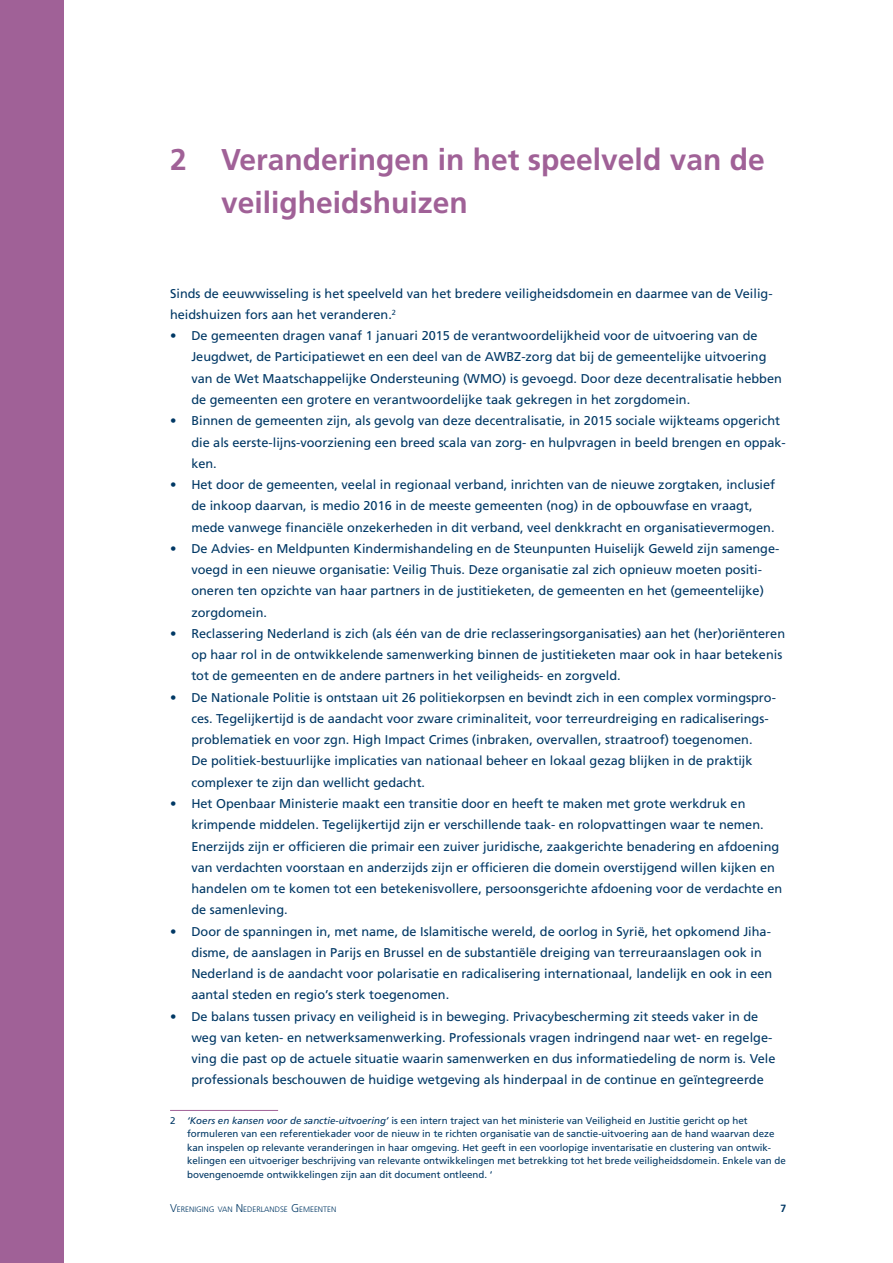
<style>
.page{position:relative;width:893px;height:1263px;background:#fff}
.page>*{position:absolute;margin:0;border:0;box-sizing:border-box;transform-origin:0 0}
._001_Hoofdstukkop{font:700 30px/42.5px "Frutiger LT Std";color:#a06197}
._004_Broodtekst___8{font:12.75px/21.3px "Frutiger LT Std";color:#003865}
.t1{font:700 10.5px "Frutiger LT Std";color:#003865}
._008_Voetnoot___6_5{font:9.75px/13.5px "Frutiger LT Std";color:#003865}
.t2{font:300 7.8px "Frutiger LT Std";color:#003865}
.s1{font-style:italic}
.s2{font-size:11.25px}
</style>
<div class="page">
<div style="left:0;top:0;width:64px;height:1263px;background:#a06197"></div>
<hr style="left:170px;top:1110px;width:108px;height:1px;background:#a06197">
<p class="_001_Hoofdstukkop" style="left:221px;top:139px;width:545px;text-indent:-51px">2 Veranderingen in het speelveld van de veiligheidshuizen</p>
<p class="_004_Broodtekst___8" style="left:170px;top:283px;width:604px">Sinds de eeuwwisseling is het speelveld van het bredere veiligheidsdomein en daarmee van de Veilig&shy;heidshuizen fors aan het veranderen.<sup>2</sup></p>
<p class="_004_Broodtekst___8" style="left:191px;top:325px;width:592px;text-indent:-21px">• De gemeenten dragen vanaf 1 januari 2015 de verantwoordelijkheid voor de uitvoering van de Jeugdwet, de Participatiewet en een deel van de AWBZ-zorg dat bij de gemeentelijke uitvoering van de Wet Maatschappelijke Ondersteuning (WMO) is gevoegd. Door deze decentralisatie hebben de gemeenten een grotere en verantwoordelijke taak gekregen in het zorgdomein.</p>
<p class="_004_Broodtekst___8" style="left:191px;top:410px;width:596px;text-indent:-21px">• Binnen de gemeenten zijn, als gevolg van deze decentralisatie, in 2015 sociale wijkteams opgericht die als eerste-lijns-voorziening een breed scala van zorg- en hulpvragen in beeld brengen en oppak&shy;ken.</p>
<p class="_004_Broodtekst___8" style="left:191px;top:474px;width:585px;text-indent:-21px">• Het door de gemeenten, veelal in regionaal verband, inrichten van de nieuwe zorgtaken, inclusief de inkoop daarvan, is medio 2016 in de meeste gemeenten (nog) in de opbouwfase en vraagt, mede vanwege financiële onzekerheden in dit verband, veel denkkracht en organisatievermogen.</p>
<p class="_004_Broodtekst___8" style="left:191px;top:538px;width:590px;text-indent:-21px">• De Advies- en Meldpunten Kindermishandeling en de Steunpunten Huiselijk Geweld zijn samenge&shy;voegd in een nieuwe organisatie: Veilig Thuis. Deze organisatie zal zich opnieuw moeten positi&shy;oneren ten opzichte van haar partners in de justitieketen, de gemeenten en het (gemeentelijke) zorgdomein.</p>
<p class="_004_Broodtekst___8" style="left:191px;top:623px;width:595px;text-indent:-21px">• Reclassering Nederland is zich (als één van de drie reclasseringsorganisaties) aan het (her)oriënteren op haar rol in de ontwikkelende samenwerking binnen de justitieketen maar ook in haar betekenis tot de gemeenten en de andere partners in het veiligheids- en zorgveld.</p>
<p class="_004_Broodtekst___8" style="left:191px;top:687px;width:586px;text-indent:-21px">• De Nationale Politie is ontstaan uit 26 politiekorpsen en bevindt zich in een complex vormingspro&shy;ces. Tegelijkertijd is de aandacht voor zware criminaliteit, voor terreurdreiging en radicaliserings&shy;problematiek en voor zgn. High Impact Crimes (inbraken, overvallen, straatroof) toegenomen.<br>De politiek-bestuurlijke implicaties van nationaal beheer en lokaal gezag blijken in de praktijk complexer te zijn dan wellicht gedacht.</p>
<p class="_004_Broodtekst___8" style="left:191px;top:793px;width:592px;text-indent:-21px">• Het Openbaar Ministerie maakt een transitie door en heeft te maken met grote werkdruk en krimpende middelen. Tegelijkertijd zijn er verschillende taak- en rolopvattingen waar te nemen.<br>Enerzijds zijn er officieren die primair een zuiver juridische, zaakgerichte benadering en afdoening van verdachten voorstaan en anderzijds zijn er officieren die domein overstijgend willen kijken en handelen om te komen tot een betekenisvollere, persoonsgerichte afdoening voor de verdachte en de samenleving.</p>
<p class="_004_Broodtekst___8" style="left:191px;top:920px;width:583px;text-indent:-21px">• Door de spanningen in, met name, de Islamitische wereld, de oorlog in Syrië, het opkomend Jiha&shy;disme, de aanslagen in Parijs en Brussel en de substantiële dreiging van terreuraanslagen ook in Nederland is de aandacht voor polarisatie en radicalisering internationaal, landelijk en ook in een aantal steden en regio’s sterk toegenomen.</p>
<p class="_004_Broodtekst___8" style="left:191px;top:1005px;width:586px;text-indent:-21px">• De balans tussen privacy en veiligheid is in beweging. Privacybescherming zit steeds vaker in de weg van keten- en netwerksamenwerking. Professionals vragen indringend naar wet- en regelge&shy;ving die past op de actuele situatie waarin samenwerken en dus informatiedeling de norm is. Vele professionals beschouwen de huidige wetgeving als hinderpaal in de continue en geïntegreerde</p>
<p class="_008_Voetnoot___6_5" style="left:187px;top:1114px;width:600px;text-indent:-17px">2 <span class="s1">‘Koers en kansen voor de sanctie-uitvoering’</span> is een intern traject van het ministerie van Veiligheid en Justitie gericht op het formuleren van een referentiekader voor de nieuw in te richten organisatie van de sanctie-uitvoering aan de hand waarvan deze kan inspelen op relevante veranderingen in haar omgeving. Het geeft in een voorlopige inventarisatie en clustering van ontwik&shy;kelingen een uitvoeriger beschrijving van relevante ontwikkelingen met betrekking tot het brede veiligheidsdomein. Enkele van de bovengenoemde ontwikkelingen zijn aan dit document ontleend. ‘</p>
<p class="t2" style="left:170px;top:1205px;width:168px"><span class="s2">V</span>ERENIGING VAN <span class="s2">N</span> EDERLANDSE <span class="s2">G</span> EMEENTEN</p>
<p class="t1" style="left:781px;top:1202px;width:7px">7</p>
</div>
